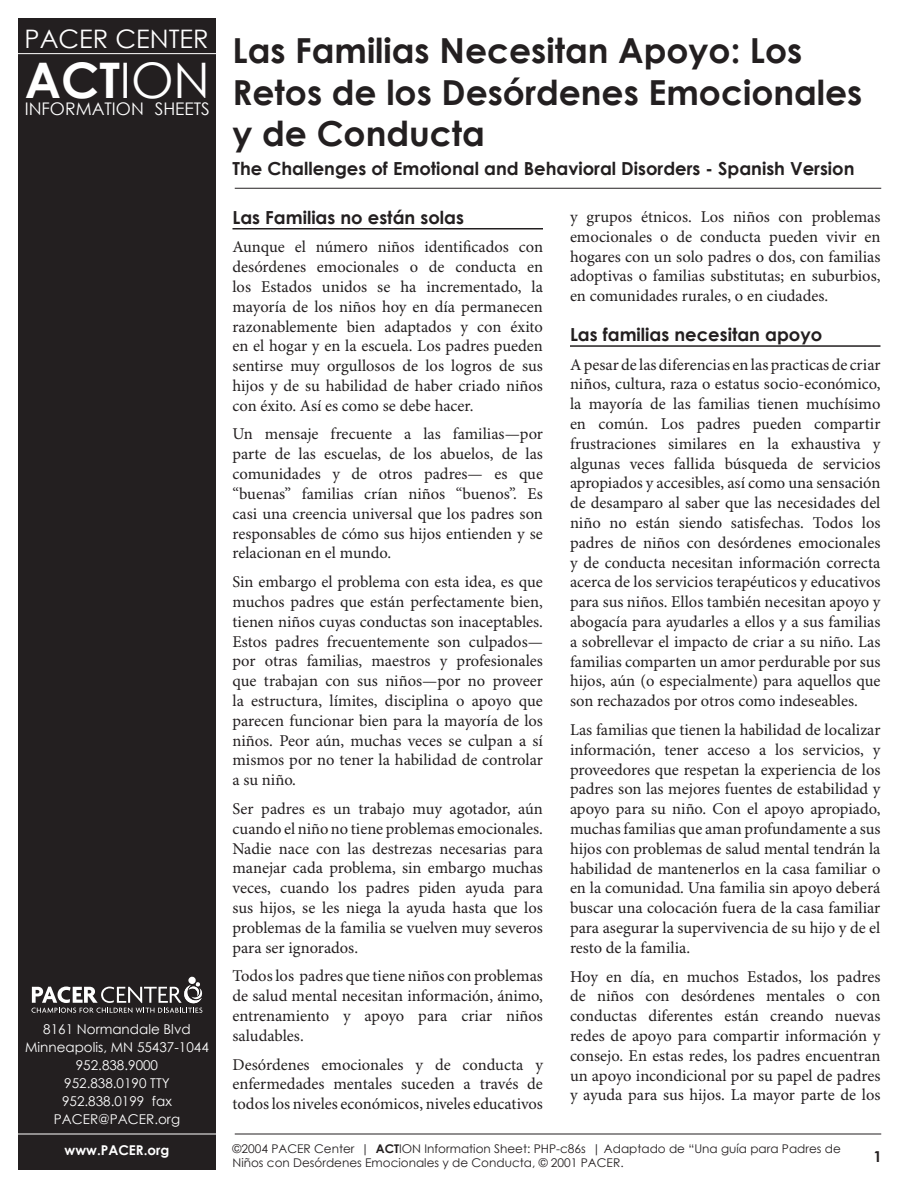
<style>
.page{position:relative;width:918px;height:1188px;background:#fff}
.page>*{position:absolute;margin:0;border:0;box-sizing:border-box;transform-origin:0 0}
.t1{font:700 49.05px "Century Gothic";color:#fff}
.t2{font:700 34.5px/41.4px "Century Gothic";color:#231f20}
.t3{font:25.5px "Century Gothic";color:#fff}
.t4{font:700 18px "Century Gothic";color:#231f20}
.t5{font:17.4px "Century Gothic";color:#fff}
.t6{font:16.5px/19.8px "Minion Pro";color:#231f20;text-align:justify}
.t7{font:700 15px "Century Gothic";color:#231f20}
.t8{font:13.5px/18px "Century Gothic";color:#fff;text-align:center}
.t9{font:700 13.5px "Century Gothic";color:#fff}
.t10{font:12px/14.2px "Century Gothic";color:#231f20}
.s1{font-weight:400}
.s2{font-weight:700}
</style>
<div class="page">
<div style="left:18px;top:18px;width:198px;height:1152px;background:#231f20"></div>
<svg style="left:32px;top:977px;width:170px;height:36px"></svg>
<hr style="left:18px;top:53px;width:198px;height:1px;background:#fff">
<hr style="left:235px;top:1134px;width:646px;height:1px;background:#231f20">
<hr style="left:18px;top:1134px;width:198px;height:1px;background:#fff">
<hr style="left:235px;top:188px;width:646px;height:1px;background:#231f20">
<hr style="left:232px;top:228px;width:311px;height:2px;background:#231f20">
<hr style="left:570px;top:345px;width:310px;height:2px;background:#231f20">
<h3 class="t3" style="left:25px;top:21px;width:186px">PACER CENTER</h3>
<h1 class="t1" style="left:25px;top:43px;width:187px">ACT<span class="s1">ION</span></h1>
<p class="t5" style="left:25px;top:96px;width:187px">INFORMATION SHEETS</p>
<p class="t8" style="left:25px;top:1020px;width:185px">8161 Normandale Blvd<br>Minneapolis, MN 55437-1044<br>952.838.9000<br>952.838.0190 TTY<br>952.838.0199 fax<br>PACER@PACER.org</p>
<p class="t9" style="left:65px;top:1140px;width:106px">www.PACER.org</p>
<h2 class="t2" style="left:232px;top:29px;width:631px">Las Familias Necesitan Apoyo: Los<br>Retos de los Desórdenes Emocionales y de Conducta</h2>
<p class="t4" style="left:232px;top:155px;width:624px">The Challenges of Emotional and Behavioral Disorders - Spanish Version</p>
<p class="t4" style="left:232px;top:203px;width:233px">Las Familias no están solas</p>
<p class="t6" style="left:232px;top:238px;width:312px">Aunque el número niños identificados con desórdenes emocionales o de conducta en los Estados unidos se ha incrementado, la mayoría de los niños hoy en día permanecen razonablemente bien adaptados y con éxito en el hogar y en la escuela. Los padres pueden sentirse muy orgullosos de los logros de sus hijos y de su habilidad de haber criado niños con éxito. Así es como se debe hacer.</p>
<p class="t6" style="left:232px;top:425px;width:312px">Un mensaje frecuente a las familias—por parte de las escuelas, de los abuelos, de las comunidades y de otros padres— es que “buenas” familias crían niños “buenos”. Es casi una creencia universal que los padres son responsables de cómo sus hijos entienden y se relacionan en el mundo.</p>
<p class="t6" style="left:232px;top:573px;width:312px">Sin embargo el problema con esta idea, es que muchos padres que están perfectamente bien, tienen niños cuyas conductas son inaceptables.<br>Estos padres frecuentemente son culpados— por otras familias, maestros y profesionales que trabajan con sus niños—por no proveer la estructura, límites, disciplina o apoyo que parecen funcionar bien para la mayoría de los niños. Peor aún, muchas veces se culpan a sí mismos por no tener la habilidad de controlar a su niño.</p>
<p class="t6" style="left:232px;top:799px;width:312px">Ser padres es un trabajo muy agotador, aún cuando el niño no tiene problemas emocionales.<br>Nadie nace con las destrezas necesarias para manejar cada problema, sin embargo muchas veces, cuando los padres piden ayuda para sus hijos, se les niega la ayuda hasta que los problemas de la familia se vuelven muy severos para ser ignorados.</p>
<p class="t6" style="left:232px;top:967px;width:312px">Todos los padres que tiene niños con problemas de salud mental necesitan información, ánimo, entrenamiento y apoyo para criar niños saludables.</p>
<p class="t6" style="left:232px;top:1055px;width:312px">Desórdenes emocionales y de conducta y enfermedades mentales suceden a través de todos los niveles económicos, niveles educativos</p>
<p class="t6" style="left:570px;top:208px;width:312px">y grupos étnicos. Los niños con problemas emocionales o de conducta pueden vivir en hogares con un solo padres o dos, con familias adoptivas o familias substitutas; en suburbios, en comunidades rurales, o en ciudades.</p>
<p class="t4" style="left:570px;top:321px;width:254px">Las familias necesitan apoyo</p>
<p class="t6" style="left:570px;top:355px;width:312px">A pesar de las diferencias en las practicas de criar niños, cultura, raza o estatus socio-económico, la mayoría de las familias tienen muchísimo en común. Los padres pueden compartir frustraciones similares en la exhaustiva y algunas veces fallida búsqueda de servicios apropiados y accesibles, así como una sensación de desamparo al saber que las necesidades del niño no están siendo satisfechas. Todos los padres de niños con desórdenes emocionales y de conducta necesitan información correcta acerca de los servicios terapéuticos y educativos para sus niños. Ellos también necesitan apoyo y abogacía para ayudarles a ellos y a sus familias a sobrellevar el impacto de criar a su niño. Las familias comparten un amor perdurable por sus hijos, aún (o especialmente) para aquellos que son rechazados por otros como indeseables.</p>
<p class="t6" style="left:570px;top:720px;width:312px">Las familias que tienen la habilidad de localizar información, tener acceso a los servicios, y proveedores que respetan la experiencia de los padres son las mejores fuentes de estabilidad y apoyo para su niño. Con el apoyo apropiado, muchas familias que aman profundamente a sus hijos con problemas de salud mental tendrán la habilidad de mantenerlos en la casa familiar o en la comunidad. Una familia sin apoyo deberá buscar una colocación fuera de la casa familiar para asegurar la supervivencia de su hijo y de el resto de la familia.</p>
<p class="t6" style="left:570px;top:967px;width:312px">Hoy en día, en muchos Estados, los padres de niños con desórdenes mentales o con conductas diferentes están creando nuevas redes de apoyo para compartir información y consejo. En estas redes, los padres encuentran un apoyo incondicional por su papel de padres y ayuda para sus hijos. La mayor parte de los</p>
<p class="t10" style="left:232px;top:1142px;width:610px">©2004 PACER Center | <span class="s2">ACT</span>ION Information Sheet: PHP-c86s | Adaptado de “Una guía para Padres de<br>Niños con Desórdenes Emocionales y de Conducta, © 2001 PACER.</p>
<p class="t7" style="left:874px;top:1145px;width:10px">1</p>
</div>
